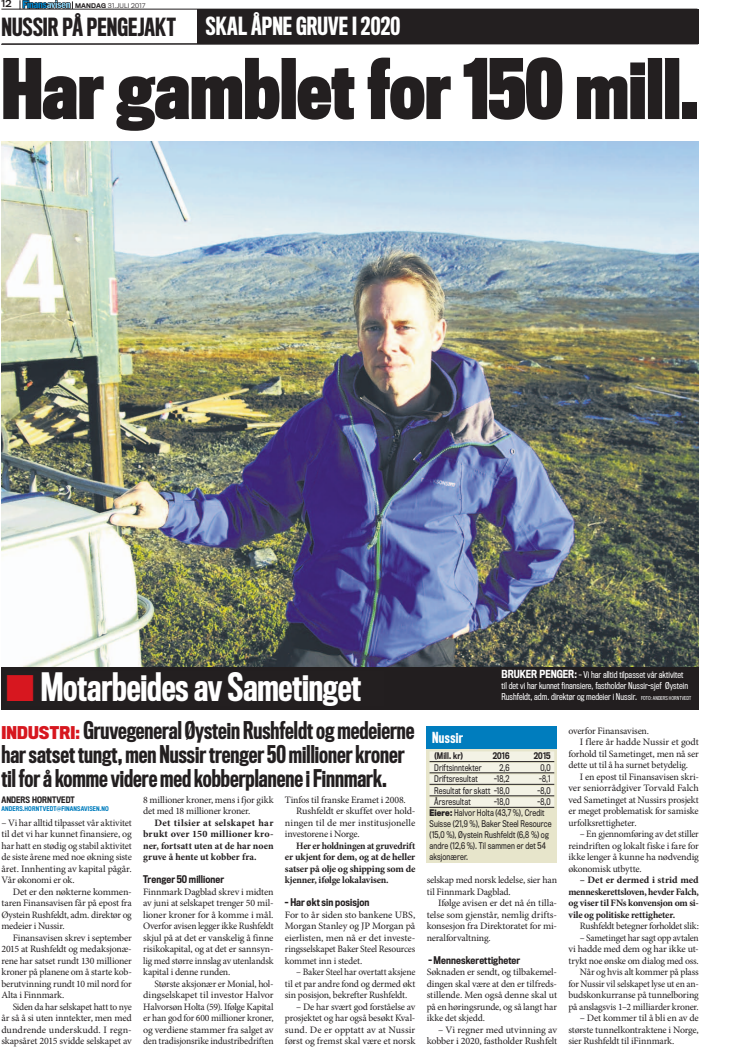
<style>
.page{position:relative;width:740px;height:1049px;background:#fff}
.page>*{position:absolute;margin:0;border:0;box-sizing:border-box;transform-origin:0 0}
.t1{font:700 76.5px "Titling Gothic FB Comp";letter-spacing:-.005em;color:#231f20}
.t2{font:500 36px "Titling Gothic FB Comp";letter-spacing:-.005em;color:#fff}
.t3{font:500 23px "Titling Gothic FB Comp";letter-spacing:.01em;color:#fff}
.t4{font:500 23px "Titling Gothic FB Comp";letter-spacing:.005em;color:#231f20}
.t5{font:500 22.5px/23.8px "Titling Gothic FB Comp";color:#231f20}
.t6{font:500 14px "Titling Gothic FB Comp";color:#fff}
.t7{font:9.8px/11.5px "Minion Pro";letter-spacing:-.02em;color:#231f20;text-align:justify}
.t8{font:700 9.8px/11.5px "Minion Pro";letter-spacing:-.015em;color:#231f20;text-align:justify}
.t9{font:500 9.8px "Titling Gothic FB Cond";letter-spacing:.01em;color:#231f20}
.t10{font:9.8px "Minion Pro";color:#231f20}
.t11{font:9px "Titling Gothic FB Normal Standard";color:#231f20}
.t12{font:8.8px/11px "Titling Gothic FB Cond";letter-spacing:.005em;color:#fff}
.t13{font:8.5px/11px "Titling Gothic FB Narrow";letter-spacing:.015em;color:#231f20;scale:.85 1}
.t14{font:500 8.5px "Titling Gothic FB Narrow";letter-spacing:.015em;color:#231f20;scale:.85 1}
.t15{font:500 8.2px "Titling Gothic FB Cond";letter-spacing:.01em;color:#231f20}
.t16{font:500 6px "Titling Gothic FB Cond";letter-spacing:.025em;color:#007dbe}
.t17{font:300 6px "Titling Gothic FB Normal";letter-spacing:.02em;color:#231f20}
.s1{font-weight:500}
.s2{font-family:"Titling Gothic FB Cond";font-weight:700;font-size:16.2px;color:#d7171f}
.s3{font-weight:500;font-size:10.2px}
.s4{font-size:5px}
.s5{font-weight:700}
</style>
<div class="page">
<hr style="left:1px;top:9px;width:696px;height:1px;background:#231f20">
<svg style="left:20px;top:0;width:53px;height:9px"></svg>
<div style="left:1px;top:662px;width:698px;height:47px;background:#221e1f"></div>
<div style="left:427px;top:749px;width:130px;height:114px;background:#e7e5cb"></div>
<div style="left:429px;top:751px;width:125px;height:10px;background:#f3f2e5"></div>
<hr style="left:429px;top:761px;width:125px;height:1px;background:#231f20">
<div style="left:429px;top:763px;width:125px;height:10px;background:#f3f2e5"></div>
<hr style="left:429px;top:773px;width:125px;height:1px;background:#231f20">
<div style="left:429px;top:774px;width:125px;height:10px;background:#f3f2e5"></div>
<hr style="left:429px;top:784px;width:125px;height:1px;background:#231f20">
<div style="left:429px;top:786px;width:125px;height:10px;background:#f3f2e5"></div>
<hr style="left:429px;top:796px;width:125px;height:1px;background:#231f20">
<div style="left:429px;top:797px;width:125px;height:10px;background:#f3f2e5"></div>
<hr style="left:429px;top:807px;width:125px;height:1px;background:#231f20">
<div style="left:426px;top:726px;width:131px;height:23px;background:#007dbe"></div>
<div style="left:197px;top:9px;width:502px;height:34px;background:#231f20"></div>
<svg style="left:1px;top:43px;width:694px;height:2px"></svg>
<hr style="left:2px;top:44px;width:696px;height:1px;background:#231f20">
<img style="left:1px;top:142px;width:698px;height:524px">
<p class="t11" style="left:1px;top:-1px;width:12px">12</p>
<p class="t17" style="left:75px;top:2px;width:72px"><span class="s1">MANDAG</span> 31.juli 2017</p>
<h3 class="t4" style="left:1px;top:13px;width:176px">Nussir PÅ PENGEJAKT</h3>
<h3 class="t3" style="left:206px;top:13px;width:57px">Skal åpne</h3>
<h3 class="t3" style="left:296px;top:13px;width:106px">gruve i 2020</h3>
<h1 class="t1" style="left:1px;top:46px;width:699px">Har gamblet for 150 mill.</h1>
<h2 class="t2" style="left:41px;top:667px;width:322px">Motarbeides av Sametinget</h2>
<h3 class="t5" style="left:1px;top:719px;width:415px"><span class="s2">INDUSTRI:</span> Gruvegeneral Øystein Rushfeldt og medeierne har satset tungt, men Nussir trenger 50 millioner kroner til for å komme videre med kobberplanene i Finnmark.</h3>
<p class="t15" style="left:1px;top:795px;width:75px">ANDERS HORNTVEDT</p>
<p class="t16" style="left:1px;top:805px;width:109px">ANDERS.HORNTVEDT@FINANSAVISEN.NO</p>
<p class="t7" style="left:1px;top:817px;width:132px">– Vi har alltid tilpasset vår aktivitet til det vi har kunnet finansiere, og har hatt en stødig og stabil aktivitet de siste årene med noe økning siste året. Innhenting av kapital pågår.<br>Vår økonomi er ok.</p>
<p class="t7" style="left:1px;top:886px;width:132px;text-indent:11px">Det er den nøkterne kommen&shy;taren Finansavisen får på epost fra Øystein Rushfeldt, adm. direktør og medeier i Nussir.</p>
<p class="t7" style="left:1px;top:932px;width:132px;text-indent:11px">Finansavisen skrev i september 2015 at Rushfeldt og medaksjonæ&shy;rene har satset rundt 130 millioner kroner på planene om å starte kob&shy;berutvinning rundt 10 mil nord for Alta i Finnmark.</p>
<p class="t7" style="left:1px;top:1001px;width:132px;text-indent:11px">Siden da har selskapet hatt to nye år så å si uten inntekter, men med dundrende underskudd. I regn&shy;skapsåret 2015 svidde selskapet av</p>
<p class="t7" style="left:143px;top:794px;width:132px">8 millioner kroner, mens i fjor gikk det med 18 millioner kroner.</p>
<p class="t8" style="left:143px;top:817px;width:132px;text-indent:11px">Det tilsier at selskapet har brukt over 150 millioner kro&shy;ner, fortsatt uten at de har noen gruve å hente ut kobber fra.</p>
<p class="t9" style="left:143px;top:874px;width:83px">Trenger 50 millioner</p>
<p class="t7" style="left:143px;top:886px;width:132px">Finnmark Dagblad skrev i midten av juni at selskapet trenger 50 mil&shy;lioner kroner for å komme i mål.<br>Overfor avisen legger ikke Rushfeldt skjul på at det er vanskelig å finne risikokapital, og at det er sannsyn&shy;lig med større innslag av utenlandsk kapital i denne runden.</p>
<p class="t7" style="left:143px;top:978px;width:132px;text-indent:11px">Største aksjonær er Monial, hol&shy;dingselskapet til investor Halvor Halvorsøn Holta (59). Ifølge Kapital er han god for 600 millioner kroner, og verdiene stammer fra salget av den tradisjonsrike industribedriften</p>
<p class="t7" style="left:285px;top:794px;width:122px">Tinfos til franske Eramet i 2008.</p>
<p class="t7" style="left:296px;top:806px;width:121px">Rushfeldt er skuffet over hold-</p>
<p class="t10" style="left:285px;top:817px;width:132px">ningen til de mer institusjonelle</p>
<p class="t7" style="left:285px;top:829px;width:76px">investorene i Norge.</p>
<p class="t8" style="left:285px;top:840px;width:132px;text-indent:11px">Her er holdningen at gruvedrift er ukjent for dem, og at de heller satser på olje og shipping som de kjenner, ifølge lokalavisen.</p>
<p class="t9" style="left:285px;top:897px;width:86px">– Har økt sin posisjon</p>
<p class="t7" style="left:285px;top:909px;width:132px">For to år siden sto bankene UBS, Morgan Stanley og JP Morgan på eierlisten, men nå er det investe&shy;ringsselskapet Baker Steel Resources kommet inn i stedet.</p>
<p class="t7" style="left:285px;top:967px;width:132px;text-indent:11px">– Baker Steel har overtatt aksjene til et par andre fond og dermed økt sin posisjon, bekrefter Rushfeldt.</p>
<p class="t7" style="left:285px;top:1001px;width:132px;text-indent:11px">– De har svært god forståelse av prosjektet og har også besøkt Kval&shy;sund. De er opptatt av at Nussir først og fremst skal være et norsk</p>
<p class="t12" style="left:501px;top:670px;width:191px"><span class="s3">bruker penger:</span> – Vi har alltid tilpasset vår aktivitet<br>til det vi har kunnet finansiere, fastholder Nussir-sjef Øystein<br>Rushfeldt, adm. direktør og medeier i Nussir. <span class="s4">FOTO: ANDERS HORNTVEDT</span></p>
<h3 class="t6" style="left:432px;top:730px;width:32px">Nussir</h3>
<p class="t14" style="left:434px;top:751px;width:35px">(Mill. kr)</p>
<p class="t14" style="left:493px;top:751px;width:21px">2016</p>
<p class="t14" style="left:534px;top:751px;width:21px">2015</p>
<p class="t13" style="left:434px;top:762px;width:57px">Driftsinntekter</p>
<p class="t13" style="left:499px;top:762px;width:13px">2,6</p>
<p class="t13" style="left:540px;top:762px;width:13px">0,0</p>
<p class="t13" style="left:434px;top:774px;width:53px">Driftsresultat</p>
<p class="t13" style="left:494px;top:774px;width:20px">-18,2</p>
<p class="t13" style="left:539px;top:774px;width:15px">-8,1</p>
<p class="t13" style="left:434px;top:785px;width:90px">Resultat før skatt -18,0</p>
<p class="t13" style="left:537px;top:785px;width:17px">-8,0</p>
<p class="t13" style="left:434px;top:797px;width:44px">Årsresultat</p>
<p class="t13" style="left:494px;top:797px;width:20px">-18,0</p>
<p class="t13" style="left:429px;top:797px;width:145px;text-indent:108px">-8,0<br><span class="s5">Eiere:</span> Halvor Holta (43,7 %), Credit<br>Suisse (21,9 %), Baker Steel Resource (15,0 %), Øystein Rushfeldt (6,8 %) og andre (12,6 %). Til sammen er det 54 aksjonærer.</p>
<p class="t7" style="left:427px;top:875px;width:132px">selskap med norsk ledelse, sier han til Finnmark Dagblad.</p>
<p class="t7" style="left:427px;top:898px;width:132px;text-indent:11px">Ifølge avisen er det nå én tilla&shy;telse som gjenstår, nemlig drifts&shy;konsesjon fra Direktoratet for mi&shy;neralforvaltning.</p>
<p class="t9" style="left:428px;top:954px;width:93px">- Menneskerettigheter</p>
<p class="t7" style="left:427px;top:967px;width:132px">Søknaden er sendt, og tilbakemel&shy;dingen skal være at den er tilfreds&shy;stillende. Men også denne skal ut på en høringsrunde, og så langt har ikke det skjedd.</p>
<p class="t7" style="left:427px;top:1024px;width:132px;text-align:right">– Vi regner med utvinning av kobber i 2020, fastholder Rushfelt</p>
<p class="t7" style="left:568px;top:725px;width:82px">overfor Finansavisen.</p>
<p class="t7" style="left:580px;top:737px;width:121px">I flere år hadde Nussir et godt</p>
<p class="t7" style="left:568px;top:748px;width:132px">forhold til Sametinget, men nå ser</p>
<p class="t7" style="left:568px;top:760px;width:121px">dette ut til å ha surnet betydelig.</p>
<p class="t7" style="left:580px;top:771px;width:121px">I en epost til Finansavisen skri-</p>
<p class="t7" style="left:568px;top:783px;width:132px">ver seniorrådgiver Torvald Falch</p>
<p class="t7" style="left:568px;top:794px;width:132px">ved Sametinget at Nussirs prosjekt</p>
<p class="t7" style="left:568px;top:806px;width:132px">er meget problematisk for samiske</p>
<p class="t7" style="left:568px;top:817px;width:70px">urfolksrettigheter.</p>
<p class="t7" style="left:568px;top:829px;width:132px;text-indent:11px">– En gjennomføring av det stiller reindriften og lokalt fiske i fare for ikke lenger å kunne ha nødvendig økonomisk utbytte.</p>
<p class="t8" style="left:568px;top:875px;width:132px;text-indent:11px">– Det er dermed i strid med menneskerettsloven, hevder Falch, og viser til FNs konvensjon om si&shy;vile og politiske rettigheter.</p>
<p class="t7" style="left:580px;top:921px;width:121px">Rushfeldt betegner forholdet slik:</p>
<p class="t7" style="left:568px;top:932px;width:132px;text-align:right">– Sametinget har sagt opp avtalen<br>vi hadde med dem og har ikke ut&shy;trykt noe ønske om dialog med oss.<br>Når og hvis alt kommer på plass for Nussir vil selskapet lyse ut en an&shy;budskonkurranse på tunnelboring på anslagsvis 1–2 milliarder kroner.</p>
<p class="t7" style="left:568px;top:1013px;width:132px;text-indent:11px">– Det kommer til å bli en av de største tunnelkontraktene i Norge, sier Rushfeldt til iFinnmark.</p>
</div>
